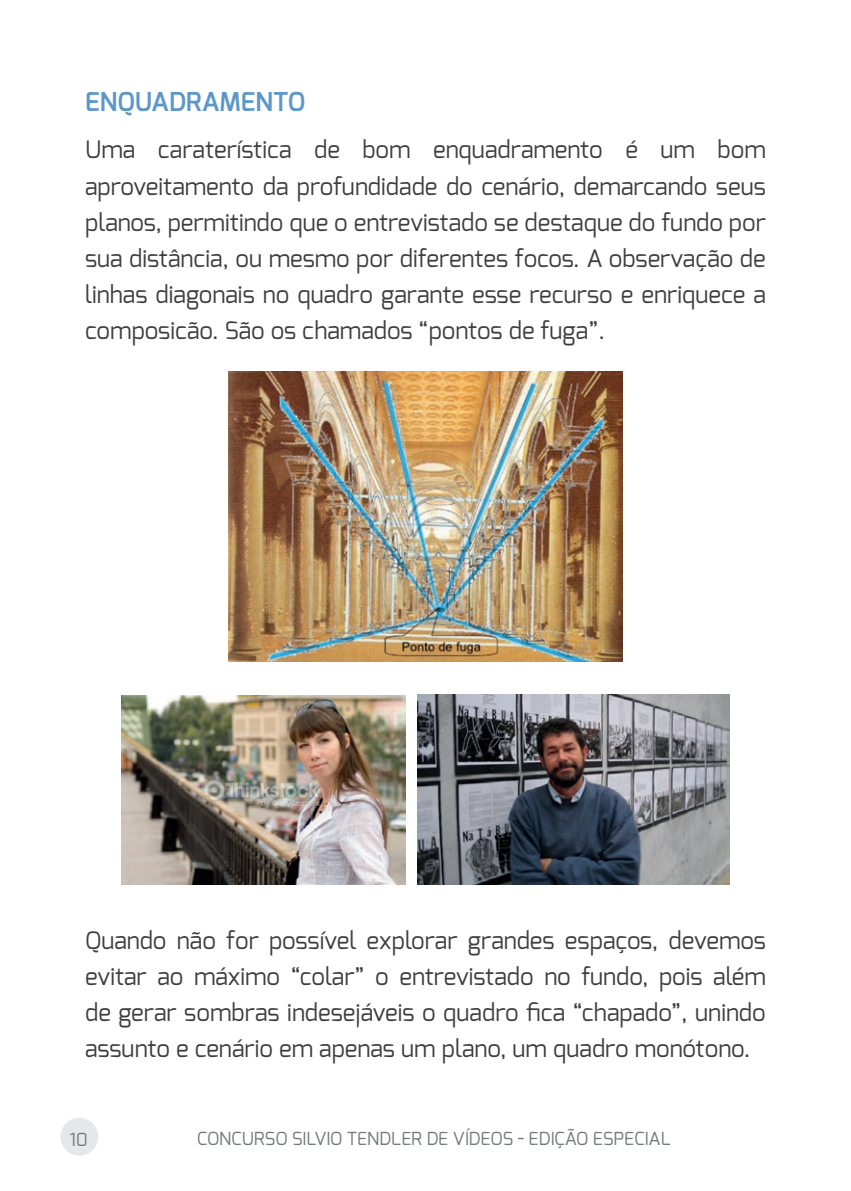
<style>
.page{position:relative;width:851px;height:1191px;background:#fff}
.page>*{position:absolute;margin:0;border:0;box-sizing:border-box;transform-origin:0 0}
.t1{font:600 26px "Exo";color:#5c97c9}
.t2{font:24px/36px "Exo";color:#3e3e3f;text-align:justify}
.t3{font:18px "Exo";color:#74787a}
</style>
<div class="page">
<div style="left:60px;top:1117px;width:38px;height:38px;background:#e6e7e9;border-radius:50%"></div>
<img style="left:228px;top:372px;width:394px;height:289px">
<img style="left:121px;top:695px;width:285px;height:189px">
<img style="left:418px;top:694px;width:311px;height:190px">
<p class="t1" style="left:85px;top:85px;width:222px">ENQUADRAMENTO</p>
<p class="t2" style="left:85px;top:132px;width:682px">Uma caraterística de bom enquadramento é um bom aproveitamento da profundidade do cenário, demarcando seus planos, permitindo que o entrevistado se destaque do fundo por sua distância, ou mesmo por diferentes focos. A observação de linhas diagonais no quadro garante esse recurso e enriquece a composicão. São os chamados “pontos de fuga”.</p>
<p class="t2" style="left:85px;top:922px;width:682px">Quando não for possível explorar grandes espaços, devemos evitar ao máximo “colar” o entrevistado no fundo, pois além de gerar sombras indesejáveis o quadro fica “chapado”, unindo assunto e cenário em apenas um plano, um quadro monótono.</p>
<p class="t3" style="left:69px;top:1127px;width:20px">10</p>
<p class="t3" style="left:197px;top:1126px;width:475px">Concurso Silvio Tendler de Vídeos - edição especial</p>
</div>
